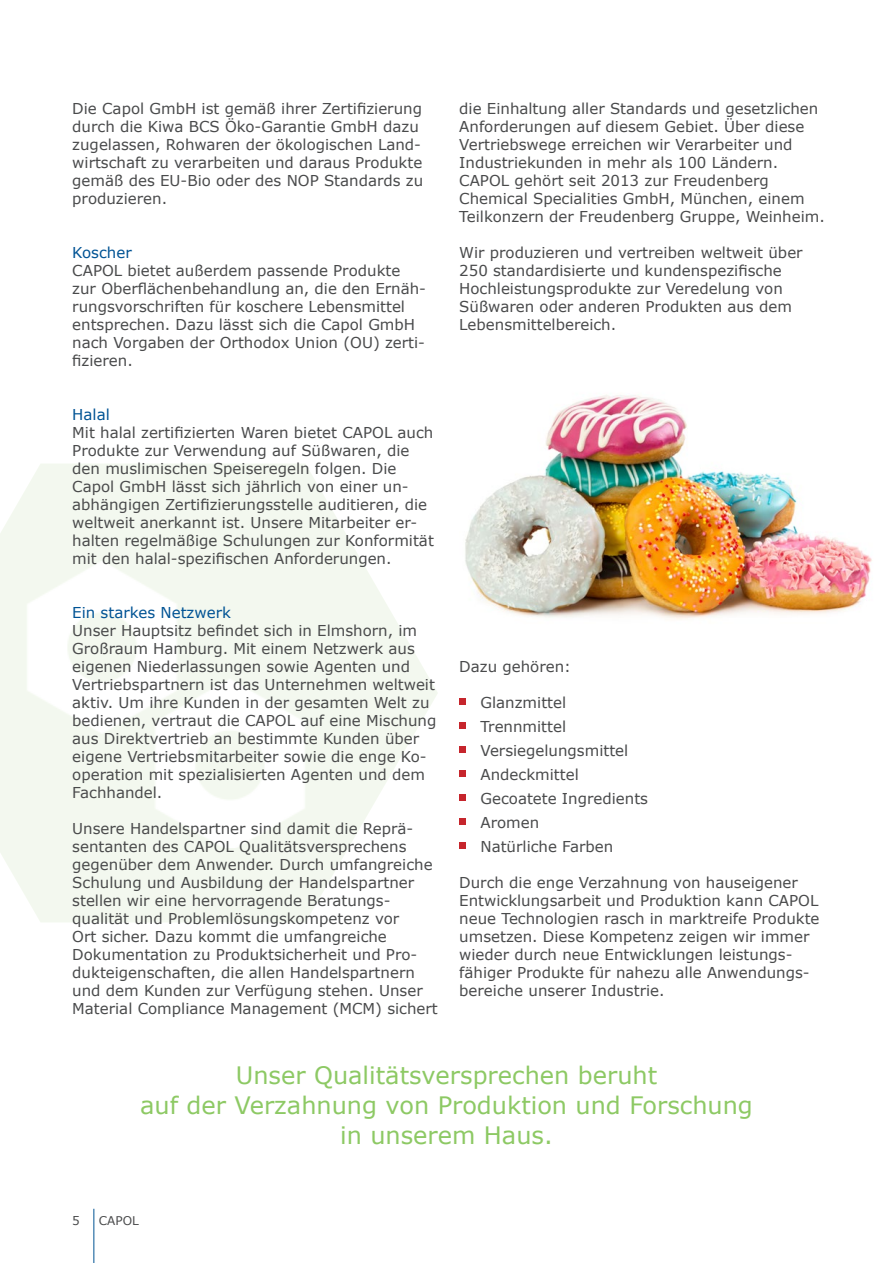
<style>
.page{position:relative;width:893px;height:1263px;background:#fff}
.page>*{position:absolute;margin:0;border:0;box-sizing:border-box;transform-origin:0 0}
.t1{font:24px "Verdana";color:#8dc964}
.t2{font:15px/18px "Verdana";color:#494a4b}
.t3{font:15px "Verdana";color:#005394}
.t4{font:12px "Verdana";color:#494a4b}
</style>
<div class="page">
<svg style="left:0;top:464px;width:438px;height:458px;fill:#f3f8ef"></svg>
<img style="left:22px;top:561px;width:289px;height:286px">
<img style="left:465px;top:395px;width:407px;height:225px">
<div style="left:459px;top:698px;width:6px;height:7px;background:#c6252c"></div>
<div style="left:459px;top:722px;width:6px;height:7px;background:#c6252c"></div>
<div style="left:459px;top:746px;width:6px;height:7px;background:#c6252c"></div>
<div style="left:459px;top:770px;width:6px;height:7px;background:#c6252c"></div>
<div style="left:459px;top:794px;width:6px;height:7px;background:#c6252c"></div>
<div style="left:459px;top:818px;width:6px;height:7px;background:#c6252c"></div>
<div style="left:459px;top:842px;width:6px;height:7px;background:#c6252c"></div>
<hr style="left:93px;top:1209px;width:1px;height:54px;background:#005394">
<p class="t2" style="left:72px;top:99px;width:352px">Die Capol GmbH ist gemäß ihrer Zertifizierung durch die Kiwa BCS Öko-Garantie GmbH dazu zugelassen, Rohwaren der ökologischen Land&shy;wirtschaft zu verarbeiten und daraus Produkte gemäß des EU-Bio oder des NOP Standards zu produzieren.</p>
<p class="t3" style="left:72px;top:243px;width:61px">Koscher</p>
<p class="t2" style="left:72px;top:261px;width:355px">CAPOL bietet außerdem passende Produkte zur Oberflächenbehandlung an, die den Ernäh&shy;rungsvorschriften für koschere Lebensmittel entsprechen. Dazu lässt sich die Capol GmbH nach Vorgaben der Orthodox Union (OU) zerti&shy;fizieren.</p>
<p class="t3" style="left:72px;top:405px;width:39px">Halal</p>
<p class="t2" style="left:72px;top:423px;width:363px">Mit halal zertifizierten Waren bietet CAPOL auch<br>Produkte zur Verwendung auf Süßwaren, die den muslimischen Speiseregeln folgen. Die</p>
<p class="t2" style="left:72px;top:477px;width:363px">Capol GmbH lässt sich jährlich von einer un&shy;abhängigen Zertifizierungsstelle auditieren, die weltweit anerkannt ist. Unsere Mitarbeiter er&shy;halten regelmäßige Schulungen zur Konformität mit den halal-spezifischen Anforderungen.</p>
<p class="t3" style="left:72px;top:603px;width:160px">Ein starkes Netzwerk</p>
<p class="t2" style="left:72px;top:621px;width:366px">Unser Hauptsitz befindet sich in Elmshorn, im Großraum Hamburg. Mit einem Netzwerk aus eigenen Niederlassungen sowie Agenten und Vertriebspartnern ist das Unternehmen weltweit aktiv. Um ihre Kunden in der gesamten Welt zu bedienen, vertraut die CAPOL auf eine Mischung aus Direktvertrieb an bestimmte Kunden über eigene Vertriebsmitarbeiter sowie die enge Ko&shy;operation mit spezialisierten Agenten und dem Fachhandel.</p>
<p class="t2" style="left:72px;top:819px;width:362px">Unsere Handelspartner sind damit die Reprä&shy;sentanten des CAPOL Qualitätsversprechens gegenüber dem Anwender. Durch umfangreiche Schulung und Ausbildung der Handelspartner</p>
<p class="t2" style="left:72px;top:891px;width:320px">stellen wir eine hervorragende Beratungs-</p>
<p class="t2" style="left:72px;top:909px;width:328px">qualität und Problemlösungskompetenz vor</p>
<p class="t2" style="left:72px;top:927px;width:316px">Ort sicher. Dazu kommt die umfangreiche</p>
<p class="t2" style="left:72px;top:945px;width:347px">Dokumentation zu Produktsicherheit und Pro-</p>
<p class="t2" style="left:72px;top:963px;width:367px">dukteigenschaften, die allen Handelspartnern und dem Kunden zur Verfügung stehen. Unser<br>Material Compliance Management (MCM) sichert</p>
<p class="t2" style="left:459px;top:99px;width:367px">die Einhaltung aller Standards und gesetzlichen Anforderungen auf diesem Gebiet. Über diese Vertriebswege erreichen wir Verarbeiter und Industriekunden in mehr als 100 Ländern.<br>CAPOL gehört seit 2013 zur Freudenberg Chemical Specialities GmbH, München, einem Teilkonzern der Freudenberg Gruppe, Weinheim.</p>
<p class="t2" style="left:459px;top:243px;width:345px">Wir produzieren und vertreiben weltweit über<br>250 standardisierte und kundenspezifische<br>Hochleistungsprodukte zur Veredelung von</p>
<p class="t2" style="left:459px;top:297px;width:334px">Süßwaren oder anderen Produkten aus dem<br>Lebensmittelbereich.</p>
<p class="t2" style="left:459px;top:657px;width:113px">Dazu gehören:</p>
<p class="t2" style="left:480px;top:693px;width:87px">Glanzmittel</p>
<p class="t2" style="left:480px;top:717px;width:87px">Trennmittel</p>
<p class="t2" style="left:480px;top:741px;width:149px">Versiegelungsmittel</p>
<p class="t2" style="left:480px;top:765px;width:100px">Andeckmittel</p>
<p class="t2" style="left:480px;top:789px;width:169px">Gecoatete Ingredients</p>
<p class="t2" style="left:480px;top:813px;width:60px">Aromen</p>
<p class="t2" style="left:480px;top:837px;width:134px">Natürliche Farben</p>
<p class="t2" style="left:459px;top:873px;width:361px">Durch die enge Verzahnung von hauseigener<br>Entwicklungsarbeit und Produktion kann CAPOL</p>
<p class="t2" style="left:459px;top:909px;width:362px">neue Technologien rasch in marktreife Produkte umsetzen. Diese Kompetenz zeigen wir immer wieder durch neue Entwicklungen leistungs-</p>
<p class="t2" style="left:459px;top:963px;width:352px">fähiger Produkte für nahezu alle Anwendungs&shy;bereiche unserer Industrie.</p>
<p class="t1" style="left:236px;top:1059px;width:423px">Unser Qualitätsversprechen beruht</p>
<p class="t1" style="left:140px;top:1089px;width:614px">auf der Verzahnung von Produktion und Forschung</p>
<p class="t1" style="left:340px;top:1119px;width:214px">in unserem Haus.</p>
<p class="t4" style="left:72px;top:1213px;width:9px">5</p>
<p class="t4" style="left:99px;top:1213px;width:41px">CAPOL</p>
</div>
